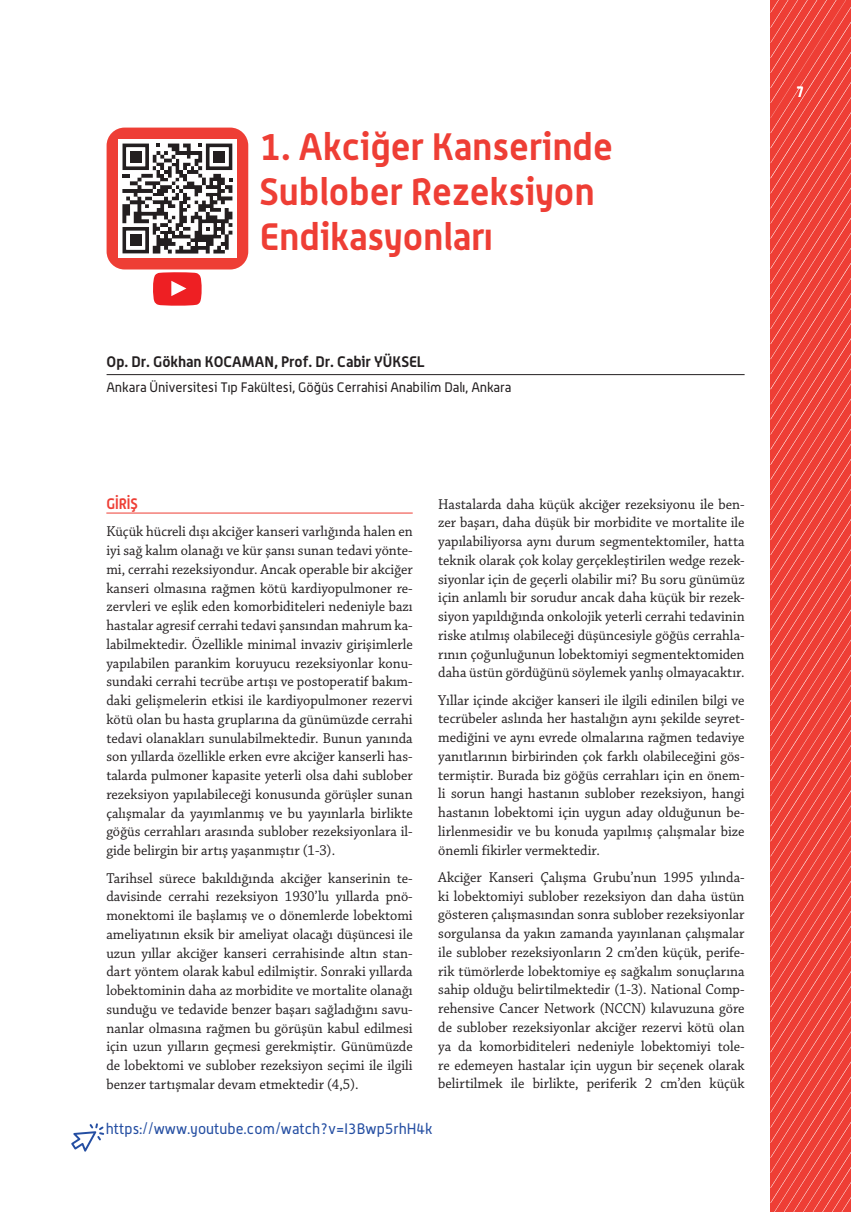
<style>
.page{position:relative;width:851px;height:1212px;background:#fff}
.page>*{position:absolute;margin:0;border:0;box-sizing:border-box;transform-origin:0 0}
.t1{font:700 37.5px/45px "Alwyn OT";color:#ee3e35}
.t2{font:15px/18.8px "Chaparral Pro";color:#231f20;text-align:justify;scale:.95 1}
.t3{font:15px "Alwyn";color:#244ea2}
.t4{font:700 15px "Alwyn";color:#231f20}
.t5{font:700 15px "Alwyn OT";color:#ee3e35;scale:.95 1}
.t6{font:700 15px "Alwyn OT";color:#fff;scale:.85 1}
.t7{font:13.5px "Alwyn";color:#231f20}
</style>
<div class="page">
<svg style="left:770px;top:0;width:80px;height:1212px;background:#ee483f"></svg>
<hr style="left:107px;top:374px;width:637px;height:1px;background:#231f20">
<hr style="left:106px;top:513px;width:306px;height:1px;background:#ee3e35">
<div style="left:107px;top:128px;width:141px;height:141px;background:#ee3e35;border-radius:18px"></div>
<div style="left:118px;top:139px;width:119px;height:119px;background:#fff"></div>
<svg style="left:122px;top:144px;width:110px;height:110px"></svg>
<div style="left:130px;top:151px;width:11px;height:11px;background:#231f20"></div>
<div style="left:213px;top:151px;width:12px;height:11px;background:#231f20"></div>
<div style="left:130px;top:235px;width:11px;height:11px;background:#231f20"></div>
<svg style="left:153px;top:272px;width:49px;height:34px;background:#f04043"></svg>
<svg style="left:71px;top:1123px;width:33px;height:28px"></svg>
<h1 class="t1" style="left:259px;top:123px;width:355px">1. Akciğer Kanserinde<br>Sublober Rezeksiyon<br>Endikasyonları</h1>
<p class="t4" style="left:107px;top:352px;width:320px">Op. Dr. Gökhan KOCAMAN, Prof. Dr. Cabir YÜKSEL</p>
<p class="t7" style="left:107px;top:379px;width:406px">Ankara Üniversitesi Tıp Fakültesi, Göğüs Cerrahisi Anabilim Dalı, Ankara</p>
<p class="t5" style="left:106px;top:494px;width:35px">GİRİŞ</p>
<p class="t2" style="left:106px;top:523px;width:324px">Küçük hücreli dışı akciğer kanseri varlığında halen en iyi sağ kalım olanağı ve kür şansı sunan tedavi yönte&shy;mi, cerrahi rezeksiyondur. Ancak operable bir akciğer kanseri olmasına rağmen kötü kardiyopulmoner re&shy;zervleri ve eşlik eden komorbiditeleri nedeniyle bazı hastalar agresif cerrahi tedavi şansından mahrum ka&shy;labilmektedir. Özellikle minimal invaziv girişimlerle yapılabilen parankim koruyucu rezeksiyonlar konu&shy;sundaki cerrahi tecrübe artışı ve postoperatif bakım&shy;daki gelişmelerin etkisi ile kardiyopulmoner rezervi kötü olan bu hasta gruplarına da günümüzde cerrahi tedavi olanakları sunulabilmektedir. Bunun yanında son yıllarda özellikle erken evre akciğer kanserli has&shy;talarda pulmoner kapasite yeterli olsa dahi sublober rezeksiyon yapılabileceği konusunda görüşler sunan çalışmalar da yayımlanmış ve bu yayınlarla birlikte göğüs cerrahları arasında sublober rezeksiyonlara il&shy;gide belirgin bir artış yaşanmıştır (1-3).</p>
<p class="t2" style="left:106px;top:869px;width:324px">Tarihsel sürece bakıldığında akciğer kanserinin te&shy;davisinde cerrahi rezeksiyon 1930’lu yıllarda pnö&shy;monektomi ile başlamış ve o dönemlerde lobektomi ameliyatının eksik bir ameliyat olacağı düşüncesi ile uzun yıllar akciğer kanseri cerrahisinde altın stan&shy;dart yöntem olarak kabul edilmiştir. Sonraki yıllarda lobektominin daha az morbidite ve mortalite olanağı sunduğu ve tedavide benzer başarı sağladığını savu&shy;nanlar olmasına rağmen bu görüşün kabul edilmesi için uzun yılların geçmesi gerekmiştir. Günümüzde de lobektomi ve sublober rezeksiyon seçimi ile ilgili benzer tartışmalar devam etmektedir (4,5).</p>
<p class="t2" style="left:438px;top:495px;width:324px">Hastalarda daha küçük akciğer rezeksiyonu ile ben&shy;zer başarı, daha düşük bir morbidite ve mortalite ile yapılabiliyorsa aynı durum segmentektomiler, hatta teknik olarak çok kolay gerçekleştirilen wedge rezek&shy;siyonlar için de geçerli olabilir mi? Bu soru günümüz için anlamlı bir sorudur ancak daha küçük bir rezek&shy;siyon yapıldığında onkolojik yeterli cerrahi tedavinin riske atılmış olabileceği düşüncesiyle göğüs cerrahla&shy;rının çoğunluğunun lobektomiyi segmentektomiden daha üstün gördüğünü söylemek yanlış olmayacaktır.</p>
<p class="t2" style="left:438px;top:691px;width:324px">Yıllar içinde akciğer kanseri ile ilgili edinilen bilgi ve tecrübeler aslında her hastalığın aynı şekilde seyret&shy;mediğini ve aynı evrede olmalarına rağmen tedaviye yanıtlarının birbirinden çok farklı olabileceğini gös&shy;termiştir. Burada biz göğüs cerrahları için en önem&shy;li sorun hangi hastanın sublober rezeksiyon, hangi hastanın lobektomi için uygun aday olduğunun be&shy;lirlenmesidir ve bu konuda yapılmış çalışmalar bize önemli fikirler vermektedir.</p>
<p class="t2" style="left:438px;top:868px;width:324px">Akciğer Kanseri Çalışma Grubu’nun 1995 yılında&shy;ki lobektomiyi sublober rezeksiyon dan daha üstün gösteren çalışmasından sonra sublober rezeksiyonlar sorgulansa da yakın zamanda yayınlanan çalışmalar ile sublober rezeksiyonların 2 cm’den küçük, perife&shy;rik tümörlerde lobektomiye eş sağkalım sonuçlarına sahip olduğu belirtilmektedir (1-3). National Comp&shy;rehensive Cancer Network (NCCN) kılavuzuna göre de sublober rezeksiyonlar akciğer rezervi kötü olan ya da komorbiditeleri nedeniyle lobektomiyi tole&shy;re edemeyen hastalar için uygun bir seçenek olarak belirtilmek ile birlikte, periferik 2 cm’den küçük</p>
<p class="t3" style="left:106px;top:1120px;width:328px">https://www.youtube.com/watch?v=I3Bwp5rhH4k</p>
<p class="t6" style="left:796px;top:82px;width:10px">7</p>
</div>
